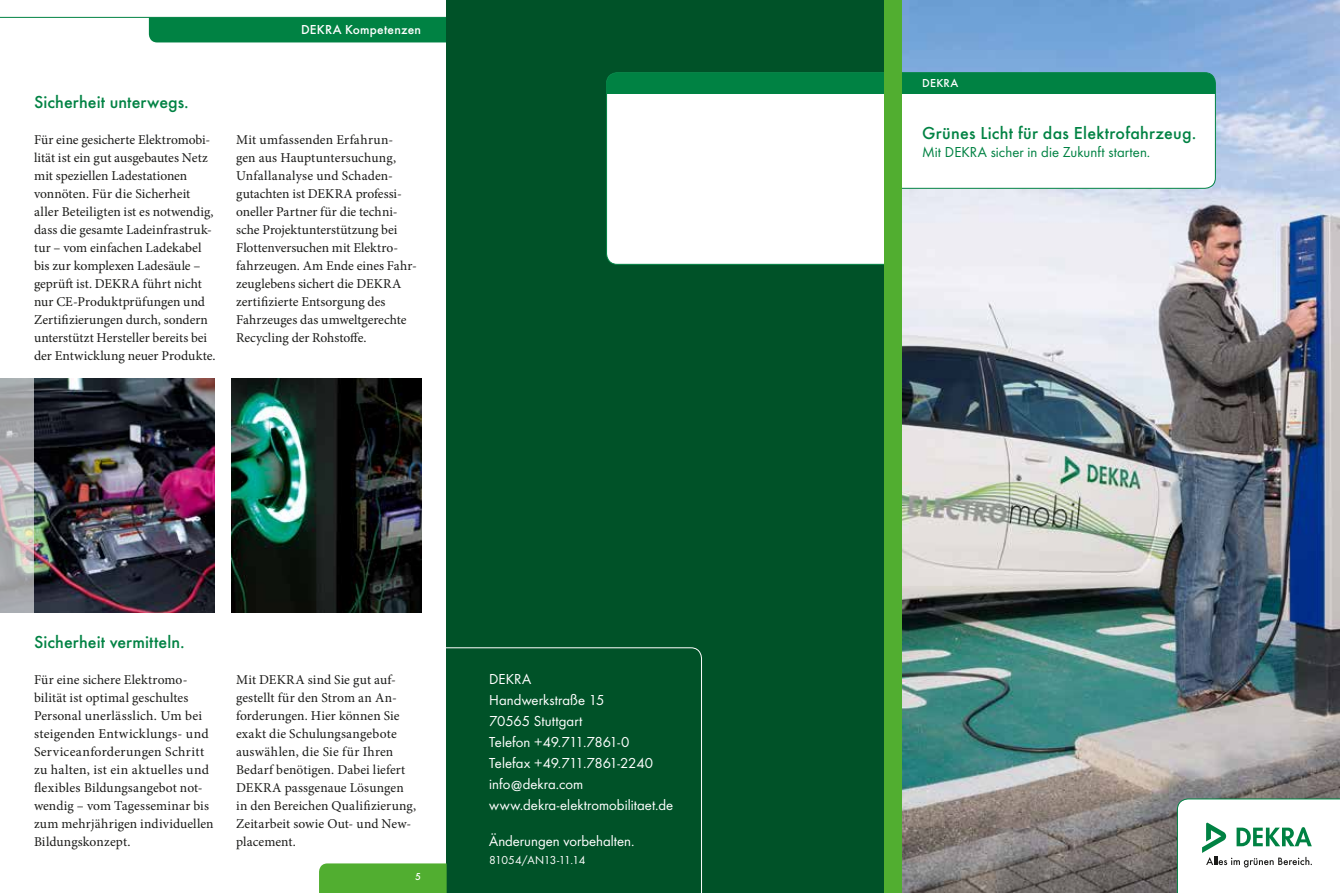
<style>
.page{position:relative;width:1340px;height:893px;background:#fff}
.page>*{position:absolute;margin:0;border:0;box-sizing:border-box;transform-origin:0 0}
.t1{font:500 18px "Futura T";letter-spacing:.01em;color:#008243}
.t2{font:15px/21px "Futura T Boo";letter-spacing:.005em;color:#fff}
.t3{font:15px "Futura T Boo";letter-spacing:.005em;color:#008243}
.t4{font:13.5px/18px "Minion Pro";letter-spacing:.005em;color:#1a1a18}
.t5{font:500 13.5px "Futura T";letter-spacing:.015em;color:#fff}
.t6{font:12px "Futura T Boo";letter-spacing:-.04em;color:#fff}
.t7{font:500 12px "Futura T";letter-spacing:.025em;color:#fff}
.t8{font:500 10.5px "Futura T";color:#fff}
</style>
<div class="page">
<div style="left:149px;top:18px;width:297px;height:24px;background:#008243"></div>
<hr style="left:0;top:17px;width:451px;height:1px;background:#008243">
<img style="left:901px;top:0;width:438px;height:893px">
<div style="left:446px;top:0;width:447px;height:893px;background:#005228"></div>
<svg style="left:901px;top:72px;width:315px;height:117px"></svg>
<svg style="left:606px;top:72px;width:278px;height:193px"></svg>
<div style="left:884px;top:0;width:17px;height:893px;background:#51ae30"></div>
<svg style="left:1176px;top:798px;width:163px;height:95px"></svg>
<svg style="left:446px;top:647px;width:256px;height:246px"></svg>
<div style="left:319px;top:863px;width:127px;height:30px;background:#51ae30"></div>
<img style="left:34px;top:378px;width:181px;height:234px">
<img style="left:232px;top:378px;width:189px;height:234px">
<svg style="left:0;top:378px;width:34px;height:235px"></svg>
<p class="t5" style="left:301px;top:22px;width:122px">DEKRA Kompetenzen</p>
<h1 class="t1" style="left:34px;top:91px;width:156px">Sicherheit unterwegs.</h1>
<p class="t4" style="left:34px;top:131px;width:183px">Für eine gesicherte Elektromobi&shy;lität ist ein gut ausgebautes Netz mit speziellen Ladestationen vonnöten. Für die Sicherheit aller Beteiligten ist es notwendig, dass die gesamte Ladeinfrastruk&shy;tur – vom einfachen Ladekabel bis zur komplexen Ladesäule – geprüft ist. DEKRA führt nicht nur CE-Produktprüfungen und<br>Zertifizierungen durch, sondern unterstützt Hersteller bereits bei der Entwicklung neuer Produkte.</p>
<p class="t4" style="left:236px;top:131px;width:182px">Mit umfassenden Erfahrun-<br>gen aus Hauptuntersuchung,<br>Unfallanalyse und Schaden&shy;gutachten ist DEKRA professi&shy;oneller Partner für die techni&shy;sche Projektunterstützung bei<br>Flottenversuchen mit Elektro&shy;fahrzeugen. Am Ende eines Fahr&shy;zeuglebens sichert die DEKRA zertifizierte Entsorgung des<br>Fahrzeuges das umweltgerechte<br>Recycling der Rohstoffe.</p>
<h1 class="t1" style="left:34px;top:631px;width:152px">Sicherheit vermitteln.</h1>
<p class="t4" style="left:34px;top:671px;width:181px">Für eine sichere Elektromo&shy;bilität ist optimal geschultes<br>Personal unerlässlich. Um bei steigenden Entwicklungs- und<br>Serviceanforderungen Schritt zu halten, ist ein aktuelles und flexibles Bildungsangebot not&shy;wendig – vom Tagesseminar bis zum mehrjährigen individuellen<br>Bildungskonzept.</p>
<p class="t4" style="left:236px;top:671px;width:182px">Mit DEKRA sind Sie gut auf&shy;gestellt für den Strom an An&shy;forderungen. Hier können Sie exakt die Schulungsangebote auswählen, die Sie für Ihren<br>Bedarf benötigen. Dabei liefert<br>DEKRA passgenaue Lösungen in den Bereichen Qualifizierung,<br>Zeitarbeit sowie Out- und New&shy;placement.</p>
<p class="t8" style="left:415px;top:871px;width:7px">5</p>
<p class="t2" style="left:489px;top:669px;width:186px">DEKRA<br>Handwerkstraße 15<br>70565 Stuttgart<br>Telefon +49.711.7861-0<br>Telefax +49.711.7861-2240 info@dekra.com www.dekra-elektromobilitaet.de</p>
<p class="t2" style="left:489px;top:831px;width:147px">Änderungen vorbehalten.</p>
<p class="t6" style="left:489px;top:853px;width:98px">81054/AN13-11.14</p>
<p class="t7" style="left:922px;top:76px;width:38px">DEKRA</p>
<h1 class="t1" style="left:922px;top:122px;width:276px">Grünes Licht für das Elektrofahrzeug.</h1>
<p class="t3" style="left:922px;top:143px;width:230px">Mit DEKRA sicher in die Zukunft starten.</p>
</div>
